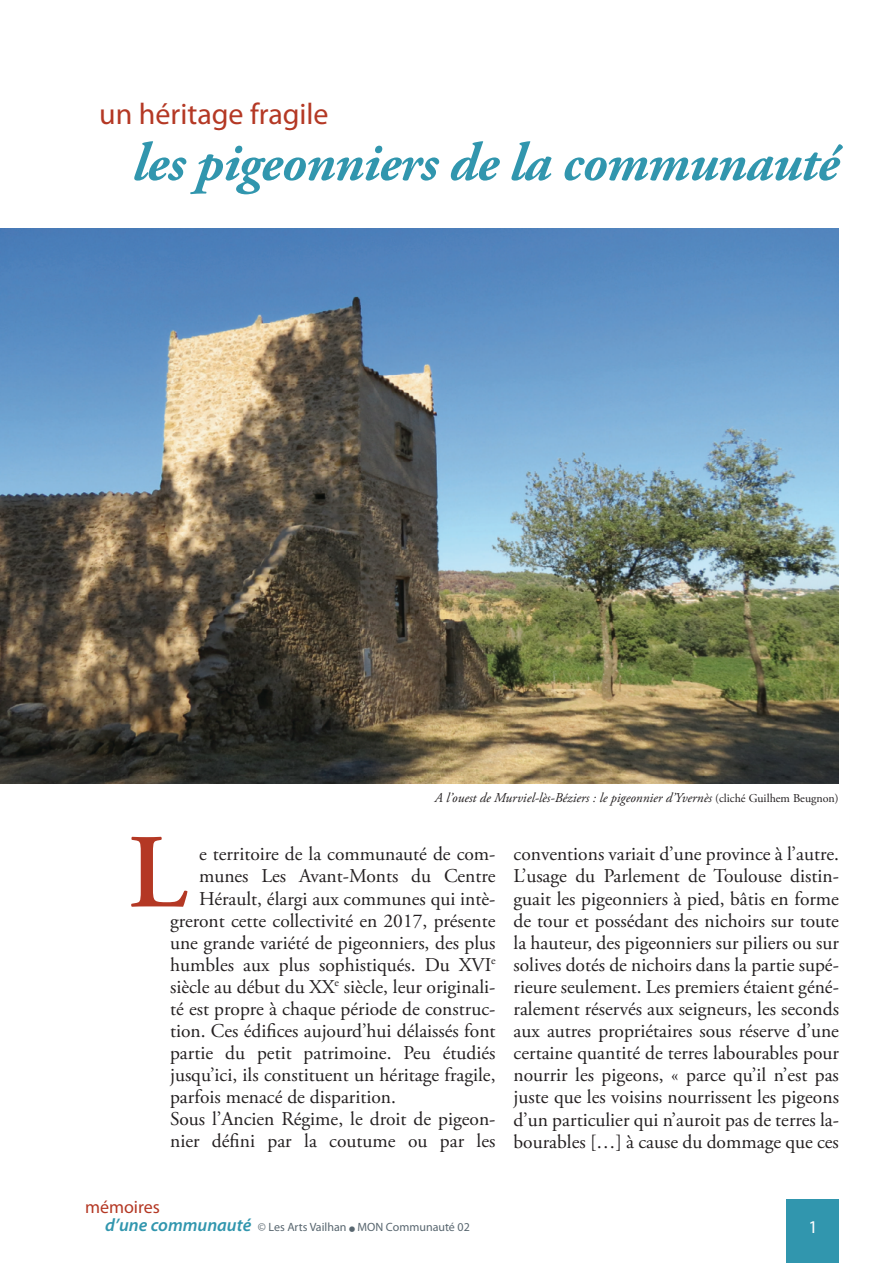
<style>
.page{position:relative;width:893px;height:1263px;background:#fff}
.page>*{position:absolute;margin:0;border:0;box-sizing:border-box;transform-origin:0 0}
.t1{font:600 105px "Adobe Garamond Pro";color:#b43824}
.t2{font:italic 700 54px "Adobe Garamond Pro";letter-spacing:-.015em;color:#3196ae}
.t3{font:30px "Myriad Pro";color:#b43824}
.t4{font:19.5px/22.2px "Adobe Garamond Pro";color:#231f20;text-align:justify}
.t5{font:18px "Myriad Pro";color:#b43824}
.t6{font:18px "Myriad Pro";color:#fff}
.t7{font:italic 13.5px "Adobe Garamond Pro";color:#231f20}
.t8{font:12px "Myriad Pro";color:#596770}
.s1{font-style:normal;font-size:12px}
.s2{font-weight:600;font-style:italic;font-size:18px;color:#3196ae}
</style>
<div class="page">
<div style="left:787px;top:1199px;width:52px;height:64px;background:#3196ae"></div>
<img style="left:1px;top:229px;width:838px;height:554px">
<h3 class="t3" style="left:99px;top:95px;width:231px">un héritage fragile</h3>
<h2 class="t2" style="left:133px;top:132px;width:708px">les pigeonniers de la communauté</h2>
<p class="t7" style="left:435px;top:789px;width:405px">A l’ouest de Murviel-lès-Béziers : le pigeonnier d’Yvernès <span class="s1">(cliché Guilhem Beugnon)</span></p>
<h1 class="t1" style="left:128px;top:813px;width:60px">L</h1>
<p class="t4" style="left:199px;top:844px;width:298px">e territoire de la communauté de com-</p>
<p class="t4" style="left:199px;top:866px;width:298px">munes Les Avant-Monts du Centre</p>
<p class="t4" style="left:199px;top:888px;width:298px">Hérault, élargi aux communes qui intè-</p>
<p class="t4" style="left:170px;top:910px;width:327px">greront cette collectivité en 2017, présente</p>
<p class="t4" style="left:170px;top:932px;width:327px">une grande variété de pigeonniers, des plus</p>
<p class="t4" style="left:170px;top:954px;width:327px">humbles aux plus sophistiqués. Du XVI<sup>e</sup></p>
<p class="t4" style="left:170px;top:976px;width:327px">siècle au début du XX<sup>e</sup> siècle, leur originali-</p>
<p class="t4" style="left:170px;top:998px;width:327px">té est propre à chaque période de construc-</p>
<p class="t4" style="left:170px;top:1020px;width:327px">tion. Ces édifices aujourd’hui délaissés font</p>
<p class="t4" style="left:170px;top:1042px;width:327px">partie du petit patrimoine. Peu étudiés</p>
<p class="t4" style="left:170px;top:1064px;width:327px">jusqu’ici, ils constituent un héritage fragile,</p>
<p class="t4" style="left:170px;top:1086px;width:227px">parfois menacé de disparition.</p>
<p class="t4" style="left:170px;top:1108px;width:327px">Sous l’Ancien Régime, le droit de pigeon-</p>
<p class="t4" style="left:170px;top:1130px;width:327px">nier défini par la coutume ou par les</p>
<p class="t4" style="left:513px;top:844px;width:327px">conventions variait d’une province à l’autre.<br>L’usage du Parlement de Toulouse distin&shy;guait les pigeonniers à pied, bâtis en forme de tour et possédant des nichoirs sur toute la hauteur, des pigeonniers sur piliers ou sur solives dotés de nichoirs dans la partie supé&shy;rieure seulement. Les premiers étaient géné&shy;ralement réservés aux seigneurs, les seconds aux autres propriétaires sous réserve d’une certaine quantité de terres labourables pour nourrir les pigeons, « parce qu’il n’est pas juste que les voisins nourrissent les pigeons d’un particulier qui n’auroit pas de terres la&shy;bourables […] à cause du dommage que ces</p>
<p class="t5" style="left:85px;top:1195px;width:76px">mémoires</p>
<p class="t8" style="left:105px;top:1219px;width:366px"><span class="s2">d’une communauté</span> © Les Arts Vailhan ● MON Communauté 02</p>
<p class="t6" style="left:809px;top:1216px;width:11px">1</p>
</div>
